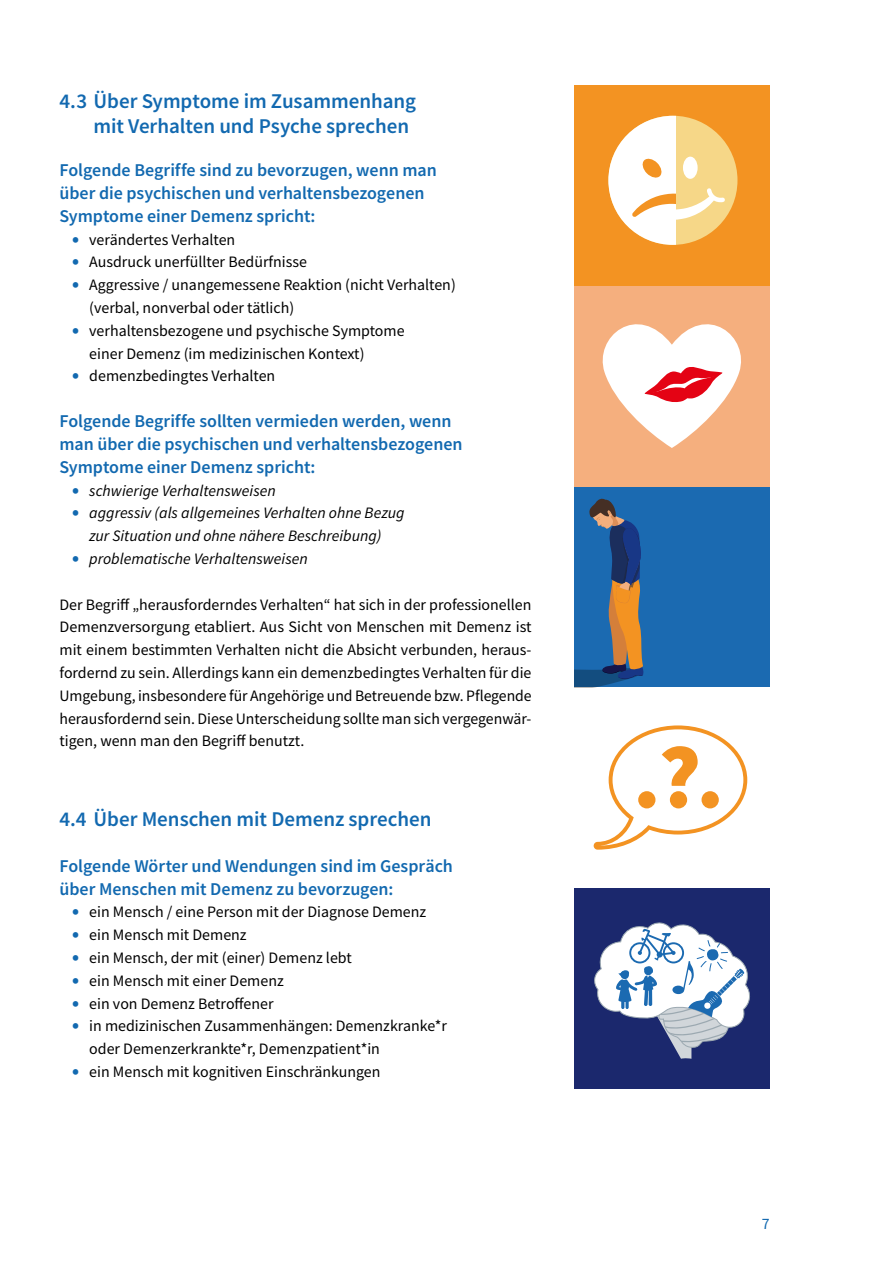
<style>
.page{position:relative;width:893px;height:1263px;background:#fff}
.page>*{position:absolute;margin:0;border:0;box-sizing:border-box;transform-origin:0 0}
.Headline_Level_2{font:600 21px/25.2px "Source Sans Pro";letter-spacing:-.005em;color:#1269b0}
.Headline_Level_3_-_o{font:600 18px/22.8px "Source Sans Pro";color:#1269b0}
.Headline_Level_3{font:600 18px/22.8px "Source Sans Pro";color:#1269b0}
.t1{font:15.9px/22.8px "Source Sans Pro";color:#000}
.t2{font:italic 15.9px/22.8px "Source Sans Pro";color:#000;text-align:center}
.t3{font:15.9px "Source Sans Pro";color:#1269b0}
.s1{font-weight:900;font-size:19.5px;color:#1269b0}
.s2{font-weight:900;font-style:normal;font-size:19.5px;color:#1269b0}
</style>
<div class="page">
<div style="left:574px;top:888px;width:196px;height:201px;background:#1b286d"></div>
<div style="left:574px;top:486px;width:196px;height:201px;background:#1b6ab1"></div>
<div style="left:574px;top:286px;width:196px;height:200px;background:#f5af7e"></div>
<div style="left:574px;top:85px;width:196px;height:201px;background:#f39322"></div>
<div style="left:608px;top:116px;width:129px;height:129px;background:#f6d788;border-radius:50%"></div>
<svg style="left:608px;top:116px;width:120px;height:129px"></svg>
<svg style="left:602px;top:324px;width:139px;height:124px"></svg>
<svg style="left:574px;top:498px;width:70px;height:189px"></svg>
<svg style="left:594px;top:922px;width:156px;height:137px"></svg>
<svg style="left:594px;top:725px;width:153px;height:125px"></svg>
<div style="left:701px;top:791px;width:18px;height:17px;background:#f39322;border-radius:50%"></div>
<div style="left:670px;top:791px;width:17px;height:17px;background:#f39322;border-radius:50%"></div>
<div style="left:638px;top:791px;width:17px;height:17px;background:#f39322;border-radius:50%"></div>
<p class="Headline_Level_2" style="left:94px;top:88px;width:324px;text-indent:-34px">4.3 Über Symptome im Zusammenhang mit Verhalten und Psyche sprechen</p>
<p class="Headline_Level_3_-_o" style="left:60px;top:159px;width:379px">Folgende Begriffe sind zu bevorzugen, wenn man über die psychischen und verhaltensbezogenen<br>Symptome einer Demenz spricht:</p>
<p class="t1" style="left:72px;top:228px;width:165px"><span class="s1">•</span> verändertes Verhalten</p>
<p class="t1" style="left:72px;top:251px;width:236px"><span class="s1">•</span> Ausdruck unerfüllter Bedürfnisse</p>
<p class="t1" style="left:89px;top:273px;width:368px;text-indent:-17px"><span class="s1">•</span> Aggressive / unangemessene Reaktion (nicht Verhalten) (verbal, nonverbal oder tätlich)</p>
<p class="t1" style="left:89px;top:319px;width:317px;text-indent:-17px"><span class="s1">•</span> verhaltensbezogene und psychische Symptome einer Demenz (im medizinischen Kontext)</p>
<p class="t1" style="left:72px;top:365px;width:205px"><span class="s1">•</span> demenzbedingtes Verhalten</p>
<p class="Headline_Level_3" style="left:60px;top:409px;width:405px">Folgende Begriffe sollten vermieden werden, wenn man über die psychischen und verhaltensbezogenen<br>Symptome einer Demenz spricht:</p>
<p class="t2" style="left:72px;top:479px;width:205px"><span class="s2">•</span> schwierige Verhaltensweisen</p>
<p class="t2" style="left:72px;top:501px;width:334px"><span class="s2">•</span> aggressiv (als allgemeines Verhalten ohne Bezug zur Situation und ohne nähere Beschreibung)</p>
<p class="t2" style="left:72px;top:547px;width:237px"><span class="s2">•</span> problematische Verhaltensweisen</p>
<p class="t1" style="left:60px;top:593px;width:474px;text-align:justify">Der Begriff „herausforderndes Verhalten“ hat sich in der professionellen Demenzversorgung etabliert. Aus Sicht von Menschen mit Demenz ist mit einem bestimmten Verhalten nicht die Absicht verbunden, heraus&shy;fordernd zu sein. Allerdings kann ein demenzbedingtes Verhalten für die Umgebung, insbesondere für Angehörige und Betreuende bzw. Pflegende herausfordernd sein. Diese Unterscheidung sollte man sich vergegenwär&shy;tigen, wenn man den Begriff benutzt.</p>
<p class="Headline_Level_2" style="left:60px;top:806px;width:373px">4.4 Über Menschen mit Demenz sprechen</p>
<p class="Headline_Level_3_-_o" style="left:60px;top:854px;width:395px">Folgende Wörter und Wendungen sind im Gespräch über Menschen mit Demenz zu bevorzugen:</p>
<p class="t1" style="left:72px;top:900px;width:355px"><span class="s1">•</span> ein Mensch / eine Person mit der Diagnose Demenz</p>
<p class="t1" style="left:72px;top:923px;width:176px"><span class="s1">•</span> ein Mensch mit Demenz</p>
<p class="t1" style="left:72px;top:946px;width:281px"><span class="s1">•</span> ein Mensch, der mit (einer) Demenz lebt</p>
<p class="t1" style="left:72px;top:969px;width:213px"><span class="s1">•</span> ein Mensch mit einer Demenz</p>
<p class="t1" style="left:72px;top:992px;width:203px"><span class="s1">•</span> ein von Demenz Betroffener</p>
<p class="t1" style="left:89px;top:1014px;width:359px;text-indent:-17px"><span class="s1">•</span> in medizinischen Zusammenhängen: Demenzkranke*r oder Demenzerkrankte*r, Demenzpatient*in</p>
<p class="t1" style="left:72px;top:1060px;width:310px"><span class="s1">•</span> ein Mensch mit kognitiven Einschränkungen</p>
<p class="t3" style="left:762px;top:1213px;width:9px">7</p>
</div>
